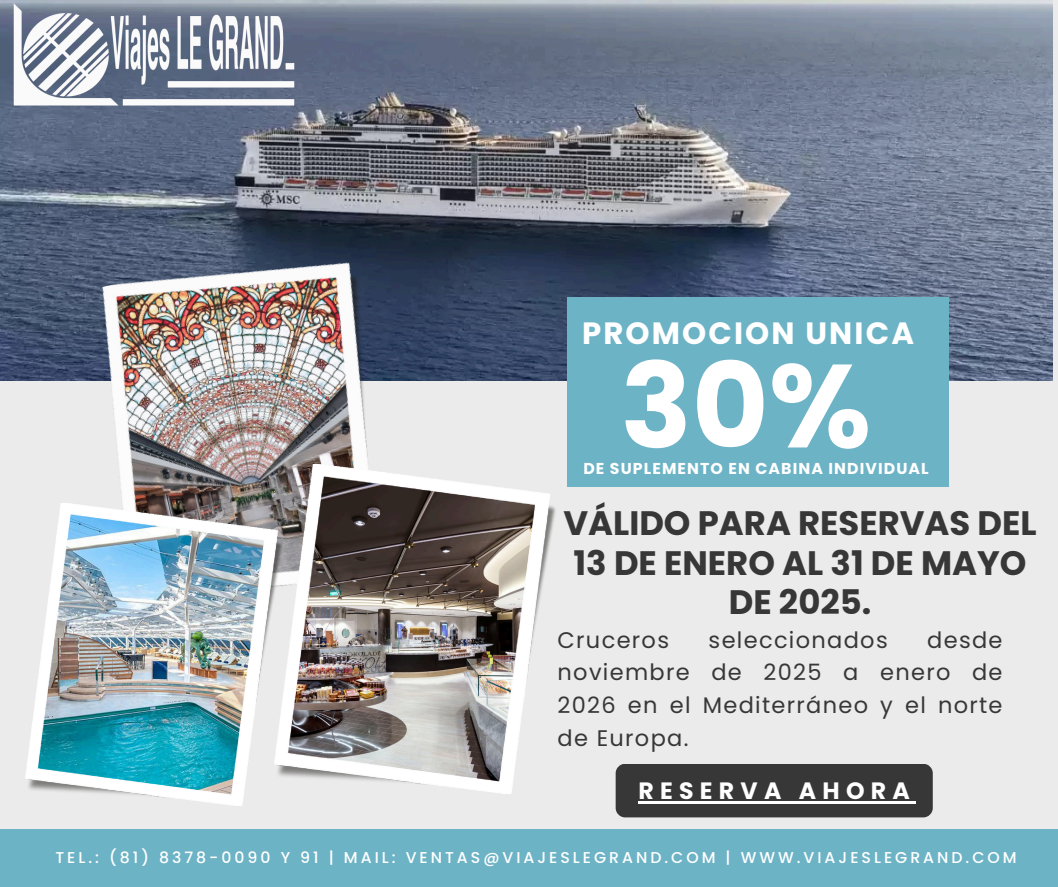
<style>
.page{position:relative;width:1058px;height:887px;background:#fff}
.page>*{position:absolute;margin:0;border:0;box-sizing:border-box;transform-origin:0 0}
.t1{font:700 117.75px "Poppins";color:#fff}
.t2{font:700 33.9px/39.3px "Poppins";color:#373737;text-align:center}
.t3{font:700 30.75px "Poppins";letter-spacing:.07em;color:#fff}
.t4{font:700 23.55px "Poppins";letter-spacing:.265em;color:#fff}
.t5{font:22.5px/32.7px "Poppins";letter-spacing:.06em;color:#373737;text-align:justify}
.t6{font:500 15.75px "Poppins";letter-spacing:.19em;color:#fff}
.t7{font:700 15.75px "Poppins";letter-spacing:.07em;color:#fff}
</style>
<div class="page">
<div style="left:0;top:0;width:1058px;height:886px;background:#ebebeb"></div>
<img style="left:0;top:0;width:1052px;height:380px">
<div style="left:567px;top:297px;width:381px;height:189px;background:#6db3c6"></div>
<img style="left:64px;top:232px;width:360px;height:271px">
<div style="left:0;top:829px;width:1057px;height:57px;background:#6db3c6"></div>
<img style="left:25px;top:503px;width:250px;height:302px">
<img style="left:275px;top:464px;width:281px;height:329px">
<div style="left:615px;top:763px;width:317px;height:54px;background:#373737;border-radius:9px"></div>
<img style="left:0;top:0;width:303px;height:114px">
<hr style="left:638px;top:801px;width:278px;height:2px;background:#fff">
<p class="t3" style="left:582px;top:312px;width:333px">PROMOCION UNICA</p>
<p class="t1" style="left:620px;top:324px;width:252px">30%</p>
<h3 class="t7" style="left:583px;top:457px;width:347px">DE SUPLEMENTO EN CABINA INDIVIDUAL</h3>
<p class="t2" style="left:563px;top:504px;width:475px">VÁLIDO PARA RESERVAS DEL<br>13 DE ENERO AL 31 DE MAYO<br>DE 2025.</p>
<p class="t5" style="left:557px;top:623px;width:113px">Cruceros</p>
<p class="t5" style="left:708px;top:623px;width:181px">seleccionados</p>
<p class="t5" style="left:557px;top:623px;width:446px;text-indent:370px">desde noviembre de 2025 a enero de 2026 en el Mediterráneo y el norte de Europa.</p>
<h2 class="t4" style="left:638px;top:774px;width:273px">RESERVA AHORA</h2>
<h4 class="t6" style="left:55px;top:846px;width:962px">TEL.: (81) 8378-0090 Y 91 | MAIL: VENTAS@VIAJESLEGRAND.COM | WWW.VIAJESLEGRAND.COM</h4>
</div>
